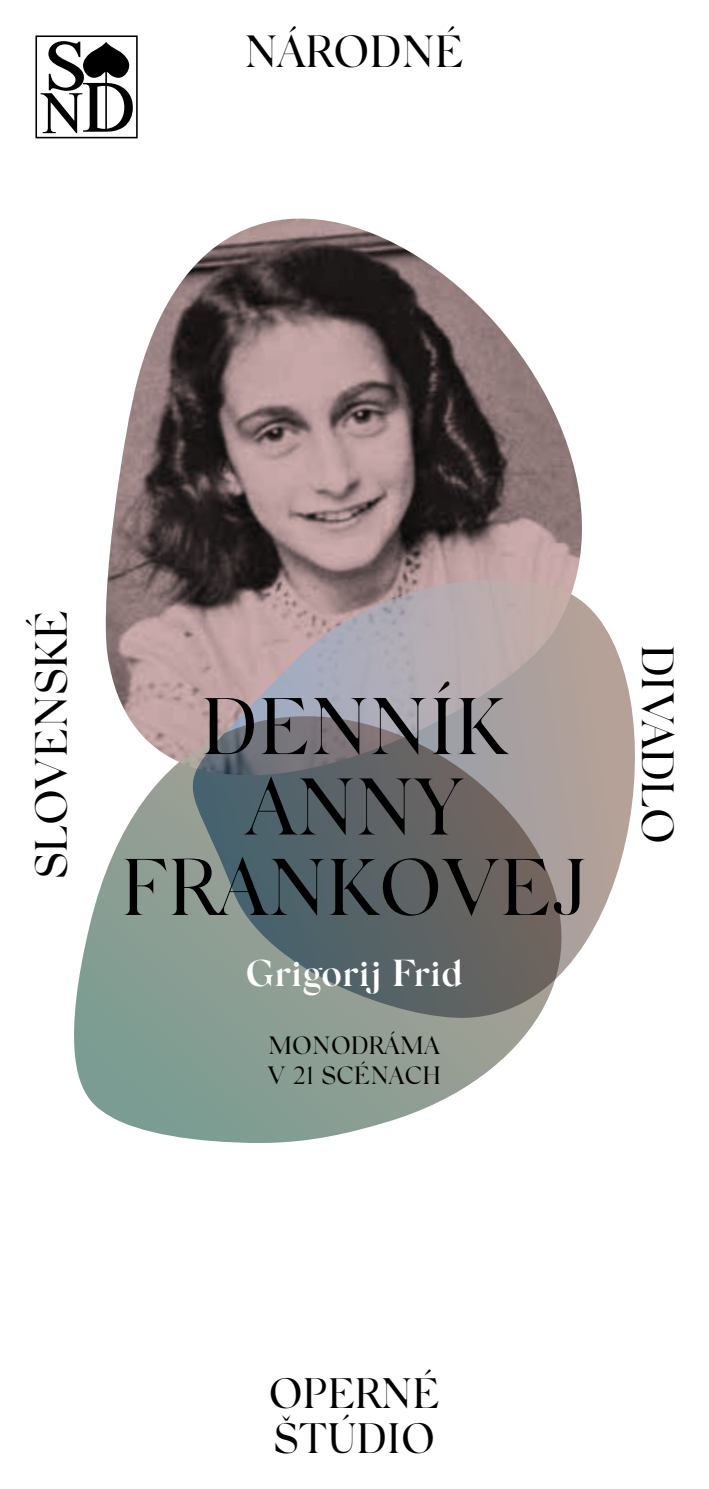
<style>
.page{position:relative;width:709px;height:1489px;background:#fff}
.page>*{position:absolute;margin:0;border:0;box-sizing:border-box;transform-origin:0 0}
.t1{font:80px/80.5px "Silk Serif";letter-spacing:.01em;color:#000;text-align:center}
.t2{font:45px "Silk Serif";color:#000}
.t3{font:42.5px/45px "Silk Serif";color:#000}
.t4{font:600 37.5px "Silk Serif";letter-spacing:-.015em;color:#fff}
.t5{font:25px/30px "Silk Serif";letter-spacing:.01em;color:#000}
</style>
<div class="page">
<svg style="left:35px;top:35px;width:103px;height:103px"></svg>
<svg style="left:74px;top:892px;width:462px;height:250px"></svg>
<svg style="left:164px;top:895px;width:446px;height:125px;background:#7d8582"></svg>
<img style="left:99px;top:218px;width:536px;height:677px">
<p class="t2" style="left:245px;top:25px;width:221px">NÁRODNÉ</p>
<p class="t2" style="left:25px;top:878px;width:270px;rotate:-90deg">SLOVENSKÉ</p>
<h1 class="t1" style="left:121px;top:686px;width:468px">DENNÍK<br>ANNY<br>FRANKOVEJ</h1>
<p class="t4" style="left:246px;top:951px;width:218px">Grigorij Frid</p>
<p class="t5" style="left:267px;top:1029px;width:175px">MONODRÁMA<br>V 21 SCÉNACH</p>
<p class="t2" style="left:684px;top:644px;width:201px;rotate:90deg">DIVADLO</p>
<p class="t3" style="left:269px;top:1370px;width:173px">OPERNÉ<br>ŠTÚDIO</p>
</div>
